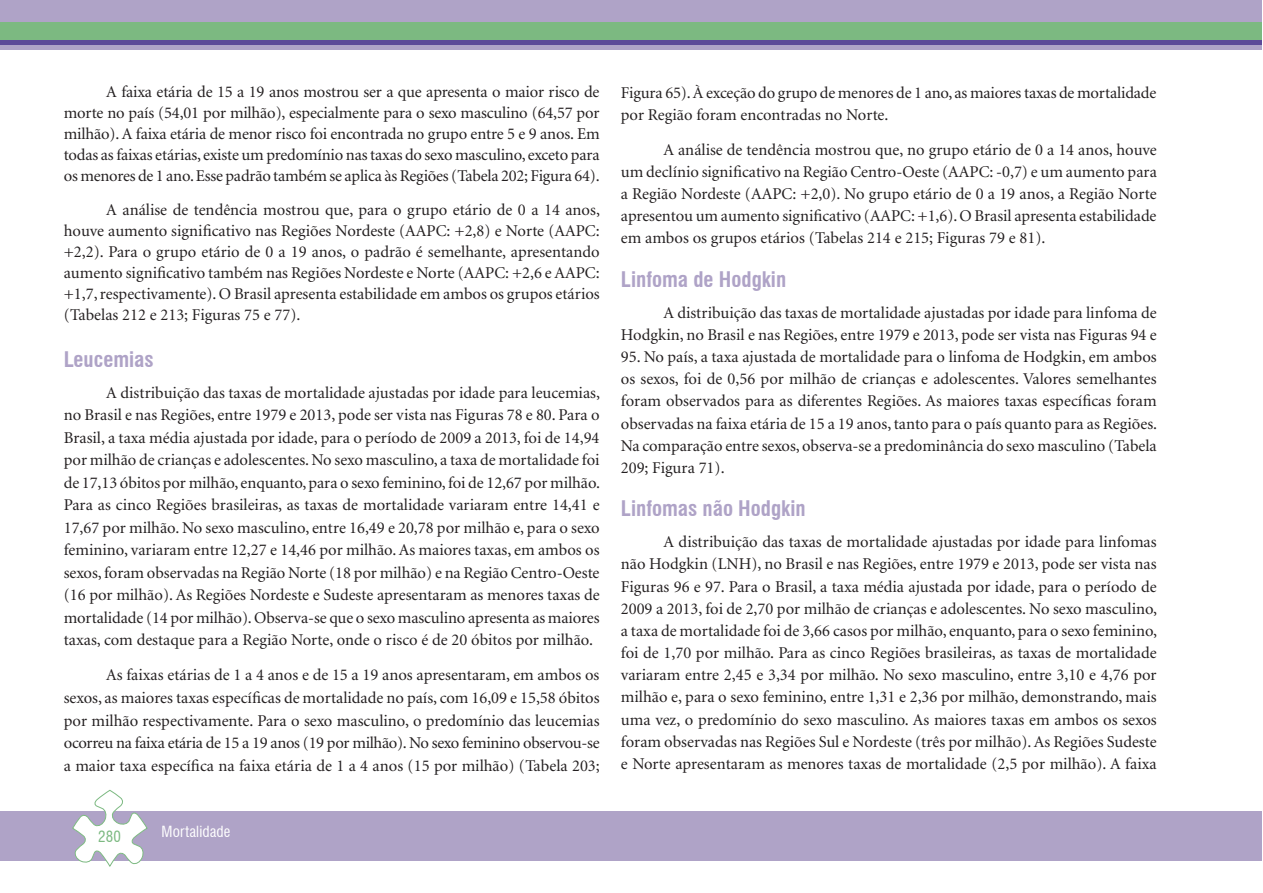
<style>
.page{position:relative;width:1263px;height:893px;background:#fff}
.page>*{position:absolute;margin:0;border:0;box-sizing:border-box;transform-origin:0 0}
.t1{font:700 condensed 21px "Swiss 721 BT";color:#afa3c7}
.t2{font:16.5px/22.2px "Minion";color:#231f20;text-align:justify}
.t3{font:condensed 15px "Swiss 721 BT";letter-spacing:.01em;color:#fff}
.t4{font:condensed 15px "Swiss 721 BT";color:#7cb981}
</style>
<div class="page">
<div style="left:0;top:811px;width:1261px;height:50px;background:#afa3c7"></div>
<svg style="left:72px;top:789px;width:76px;height:78px"></svg>
<div style="left:0;top:0;width:1261px;height:50px;background:#afa3c7"></div>
<div style="left:0;top:22px;width:1261px;height:19px;background:#7cb981"></div>
<hr style="left:0;top:41px;width:1261px;height:4px;background:#5c4998">
<p class="t2" style="left:64px;top:82px;width:537px;line-height:21px;text-indent:43px">A faixa etária de 15 a 19 anos mostrou ser a que apresenta o maior risco de morte no país (54,01 por milhão), especialmente para o sexo masculino (64,57 por milhão). A faixa etária de menor risco foi encontrada no grupo entre 5 e 9 anos. Em todas as faixas etárias, existe um predomínio nas taxas do sexo masculino, exceto para os menores de 1 ano. Esse padrão também se aplica às Regiões (Tabela 202; Figura 64).</p>
<p class="t2" style="left:64px;top:200px;width:538px;line-height:21px;text-indent:43px">A análise de tendência mostrou que, para o grupo etário de 0 a 14 anos, houve aumento significativo nas Regiões Nordeste (AAPC: +2,8) e Norte (AAPC: +2,2). Para o grupo etário de 0 a 19 anos, o padrão é semelhante, apresentando aumento significativo também nas Regiões Nordeste e Norte (AAPC: +2,6 e AAPC: +1,7, respectivamente). O Brasil apresenta estabilidade em ambos os grupos etários (Tabelas 212 e 213; Figuras 75 e 77).</p>
<p class="t1" style="left:64px;top:346px;width:91px">Leucemias</p>
<p class="t2" style="left:64px;top:382px;width:538px;text-indent:43px">A distribuição das taxas de mortalidade ajustadas por idade para leucemias, no Brasil e nas Regiões, entre 1979 e 2013, pode ser vista nas Figuras 78 e 80. Para o Brasil, a taxa média ajustada por idade, para o período de 2009 a 2013, foi de 14,94 por milhão de crianças e adolescentes. No sexo masculino, a taxa de mortalidade foi de 17,13 óbitos por milhão, enquanto, para o sexo feminino, foi de 12,67 por milhão.<br>Para as cinco Regiões brasileiras, as taxas de mortalidade variaram entre 14,41 e 17,67 por milhão. No sexo masculino, entre 16,49 e 20,78 por milhão e, para o sexo feminino, variaram entre 12,27 e 14,46 por milhão. As maiores taxas, em ambos os sexos, foram observadas na Região Norte (18 por milhão) e na Região Centro-Oeste (16 por milhão). As Regiões Nordeste e Sudeste apresentaram as menores taxas de mortalidade (14 por milhão). Observa-se que o sexo masculino apresenta as maiores taxas, com destaque para a Região Norte, onde o risco é de 20 óbitos por milhão.</p>
<p class="t2" style="left:64px;top:665px;width:537px;text-indent:43px">As faixas etárias de 1 a 4 anos e de 15 a 19 anos apresentaram, em ambos os sexos, as maiores taxas específicas de mortalidade no país, com 16,09 e 15,58 óbitos por milhão respectivamente. Para o sexo masculino, o predomínio das leucemias ocorreu na faixa etária de 15 a 19 anos (19 por milhão). No sexo feminino observou-se a maior taxa específica na faixa etária de 1 a 4 anos (15 por milhão) (Tabela 203;</p>
<p class="t4" style="left:98px;top:828px;width:24px">280</p>
<p class="t3" style="left:162px;top:822px;width:70px">Mortalidade</p>
<p class="t2" style="left:621px;top:82px;width:537px">Figura 65). À exceção do grupo de menores de 1 ano, as maiores taxas de mortalidade por Região foram encontradas no Norte.</p>
<p class="t2" style="left:621px;top:139px;width:537px;text-indent:43px">A análise de tendência mostrou que, no grupo etário de 0 a 14 anos, houve um declínio significativo na Região Centro-Oeste (AAPC: -0,7) e um aumento para a Região Nordeste (AAPC: +2,0). No grupo etário de 0 a 19 anos, a Região Norte apresentou um aumento significativo (AAPC: +1,6). O Brasil apresenta estabilidade em ambos os grupos etários (Tabelas 214 e 215; Figuras 79 e 81).</p>
<p class="t1" style="left:621px;top:267px;width:167px">Linfoma de Hodgkin</p>
<p class="t2" style="left:621px;top:302px;width:537px;text-align:right">A distribuição das taxas de mortalidade ajustadas por idade para linfoma de<br>Hodgkin, no Brasil e nas Regiões, entre 1979 e 2013, pode ser vista nas Figuras 94 e</p>
<p class="t2" style="left:621px;top:346px;width:538px">95. No país, a taxa ajustada de mortalidade para o linfoma de Hodgkin, em ambos os sexos, foi de 0,56 por milhão de crianças e adolescentes. Valores semelhantes foram observados para as diferentes Regiões. As maiores taxas específicas foram observadas na faixa etária de 15 a 19 anos, tanto para o país quanto para as Regiões.<br>Na comparação entre sexos, observa-se a predominância do sexo masculino (Tabela 209; Figura 71).</p>
<p class="t1" style="left:621px;top:496px;width:186px">Linfomas não Hodgkin</p>
<p class="t2" style="left:621px;top:531px;width:538px;text-indent:43px">A distribuição das taxas de mortalidade ajustadas por idade para linfomas não Hodgkin (LNH), no Brasil e nas Regiões, entre 1979 e 2013, pode ser vista nas Figuras 96 e 97. Para o Brasil, a taxa média ajustada por idade, para o período de 2009 a 2013, foi de 2,70 por milhão de crianças e adolescentes. No sexo masculino, a taxa de mortalidade foi de 3,66 casos por milhão, enquanto, para o sexo feminino, foi de 1,70 por milhão. Para as cinco Regiões brasileiras, as taxas de mortalidade variaram entre 2,45 e 3,34 por milhão. No sexo masculino, entre 3,10 e 4,76 por milhão e, para o sexo feminino, entre 1,31 e 2,36 por milhão, demonstrando, mais uma vez, o predomínio do sexo masculino. As maiores taxas em ambos os sexos foram observadas nas Regiões Sul e Nordeste (três por milhão). As Regiões Sudeste e Norte apresentaram as menores taxas de mortalidade (2,5 por milhão). A faixa</p>
</div>
